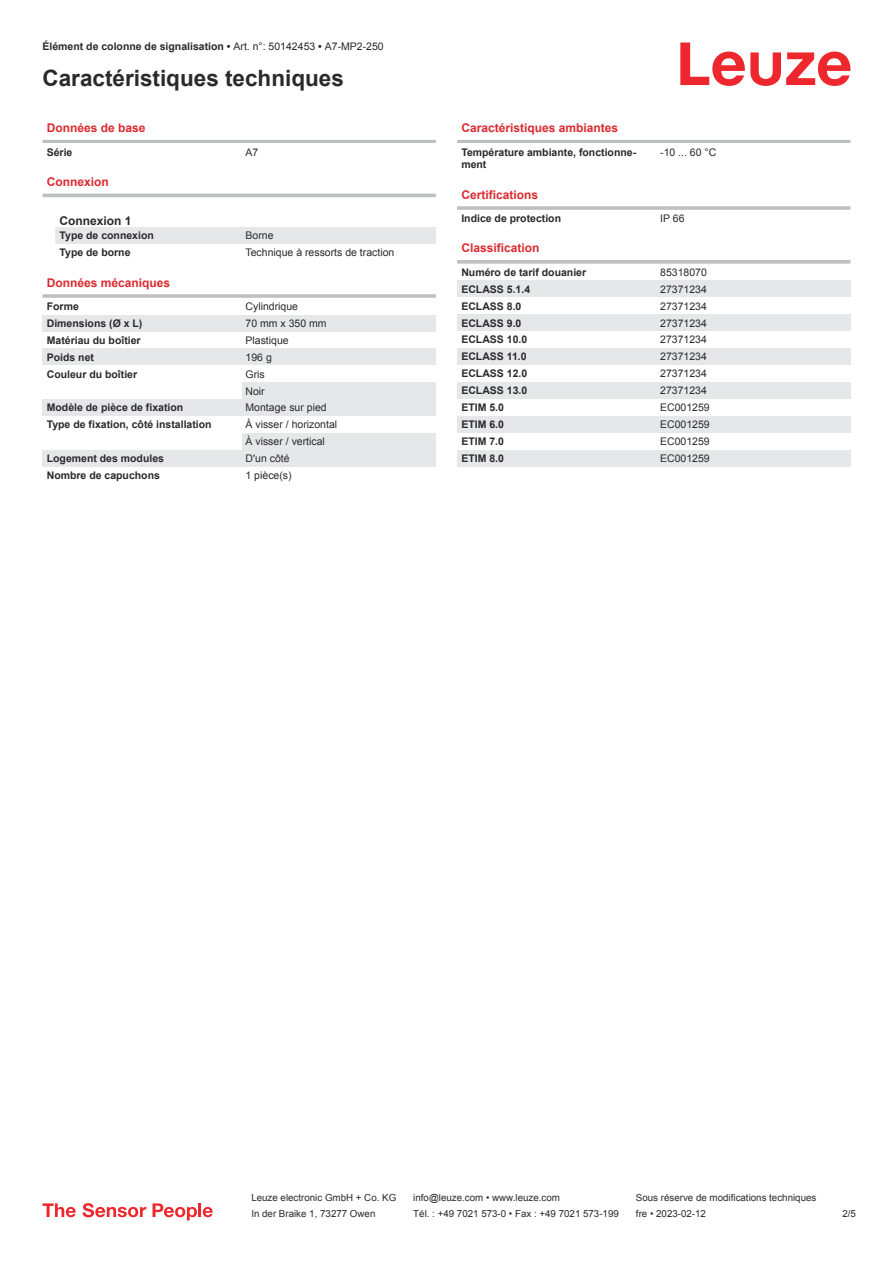
<style>
.page{position:relative;width:893px;height:1263px;background:#fff}
.page>*{position:absolute;margin:0;border:0;box-sizing:border-box;transform-origin:0 0}
.t1{font:700 22.5px "Arial";color:#2b292a}
.t2{font:700 12px "Arial";color:#db2a30}
.t3{font:700 12px "Arial";color:#2b292a}
.t4{font:700 10.5px/12.6px "Arial";color:#2b292a}
.t5{font:10.5px/17px "Arial";color:#2b292a}
.t6{font:9.75px "Arial";color:#2b292a}
.s1{font-weight:400}
</style>
<div class="page">
<svg style="left:680px;top:43px;width:170px;height:43px"></svg>
<div style="left:55px;top:227px;width:187px;height:17px;background:#e6e7e9"></div>
<hr style="left:43px;top:140px;width:393px;height:3px;background:#bdbfc1">
<hr style="left:43px;top:194px;width:393px;height:3px;background:#bdbfc1">
<div style="left:242px;top:227px;width:194px;height:17px;background:#e6e7e9"></div>
<hr style="left:43px;top:294px;width:393px;height:4px;background:#c7c9ca">
<div style="left:43px;top:315px;width:199px;height:17px;background:#e6e7e9"></div>
<div style="left:242px;top:315px;width:194px;height:17px;background:#e6e7e9"></div>
<div style="left:43px;top:348px;width:199px;height:17px;background:#e6e7e9"></div>
<div style="left:242px;top:348px;width:194px;height:17px;background:#e6e7e9"></div>
<div style="left:242px;top:382px;width:194px;height:17px;background:#e6e7e9"></div>
<div style="left:43px;top:399px;width:199px;height:17px;background:#e6e7e9"></div>
<div style="left:242px;top:399px;width:194px;height:17px;background:#e6e7e9"></div>
<div style="left:242px;top:433px;width:194px;height:17px;background:#e6e7e9"></div>
<div style="left:43px;top:450px;width:199px;height:17px;background:#e6e7e9"></div>
<div style="left:242px;top:450px;width:194px;height:17px;background:#e6e7e9"></div>
<hr style="left:457px;top:140px;width:393px;height:3px;background:#bdbfc1">
<hr style="left:457px;top:206px;width:393px;height:4px;background:#c6c8c9">
<svg style="left:457px;top:260px;width:393px;height:4px;background:#c3c5c7"></svg>
<div style="left:457px;top:280px;width:200px;height:17px;background:#e6e7e9"></div>
<div style="left:657px;top:280px;width:193px;height:17px;background:#e6e7e9"></div>
<div style="left:457px;top:314px;width:200px;height:17px;background:#e6e7e9"></div>
<div style="left:657px;top:314px;width:193px;height:17px;background:#e6e7e9"></div>
<div style="left:457px;top:348px;width:200px;height:17px;background:#e6e7e9"></div>
<div style="left:657px;top:348px;width:193px;height:17px;background:#e6e7e9"></div>
<div style="left:457px;top:382px;width:200px;height:17px;background:#e6e7e9"></div>
<div style="left:657px;top:382px;width:193px;height:17px;background:#e6e7e9"></div>
<div style="left:457px;top:416px;width:200px;height:17px;background:#e6e7e9"></div>
<div style="left:657px;top:416px;width:193px;height:17px;background:#e6e7e9"></div>
<div style="left:457px;top:450px;width:200px;height:16px;background:#e6e7e9"></div>
<div style="left:657px;top:450px;width:193px;height:16px;background:#e6e7e9"></div>
<svg style="left:43px;top:1203px;width:33px;height:14px"></svg>
<svg style="left:83px;top:1203px;width:63px;height:14px"></svg>
<svg style="left:153px;top:1203px;width:44px;height:17px"></svg>
<hr style="left:198px;top:1203px;width:3px;height:14px;background:#ed272d">
<svg style="left:203px;top:1207px;width:10px;height:10px"></svg>
<p class="t4" style="left:43px;top:41px;width:343px">Élément de colonne de signalisation • <span class="s1">Art. n°: 50142453</span> • <span class="s1">A7-MP2-250</span></p>
<h1 class="t1" style="left:43px;top:69px;width:303px">Caractéristiques techniques</h1>
<p class="t2" style="left:47px;top:123px;width:100px">Données de base</p>
<p class="t4" style="left:47px;top:146px;width:27px">Série</p>
<p class="t5" style="left:246px;top:144px;width:14px">A7</p>
<p class="t2" style="left:47px;top:177px;width:64px">Connexion</p>
<p class="t3" style="left:60px;top:216px;width:74px">Connexion 1</p>
<p class="t4" style="left:60px;top:230px;width:96px">Type de connexion</p>
<p class="t5" style="left:246px;top:228px;width:30px">Borne</p>
<p class="t4" style="left:60px;top:247px;width:72px">Type de borne</p>
<p class="t5" style="left:246px;top:245px;width:150px">Technique à ressorts de traction</p>
<p class="t2" style="left:47px;top:278px;width:125px">Données mécaniques</p>
<p class="t4" style="left:47px;top:301px;width:34px">Forme</p>
<p class="t5" style="left:246px;top:299px;width:54px">Cylindrique</p>
<p class="t4" style="left:47px;top:318px;width:97px">Dimensions (Ø x L)</p>
<p class="t5" style="left:246px;top:316px;width:83px">70 mm x 350 mm</p>
<p class="t4" style="left:47px;top:335px;width:95px">Matériau du boîtier</p>
<p class="t5" style="left:246px;top:333px;width:45px">Plastique</p>
<p class="t4" style="left:47px;top:352px;width:49px">Poids net</p>
<p class="t5" style="left:246px;top:349px;width:28px">196 g</p>
<p class="t4" style="left:47px;top:368px;width:92px">Couleur du boîtier</p>
<p class="t5" style="left:246px;top:366px;width:21px">Gris<br>Noir</p>
<p class="t4" style="left:47px;top:402px;width:138px">Modèle de pièce de fixation</p>
<p class="t5" style="left:246px;top:400px;width:83px">Montage sur pied</p>
<p class="t4" style="left:47px;top:419px;width:166px">Type de fixation, côté installation</p>
<p class="t5" style="left:246px;top:417px;width:93px">À visser / horizontal<br>À visser / vertical</p>
<p class="t4" style="left:47px;top:453px;width:119px">Logement des modules</p>
<p class="t5" style="left:246px;top:451px;width:46px">D'un côté</p>
<p class="t4" style="left:47px;top:470px;width:115px">Nombre de capuchons</p>
<p class="t5" style="left:246px;top:468px;width:48px">1 pièce(s)</p>
<p class="t2" style="left:461px;top:123px;width:158px">Caractéristiques ambiantes</p>
<p class="t4" style="left:461px;top:146px;width:176px">Température ambiante, fonctionne&shy;ment</p>
<p class="t5" style="left:660px;top:144px;width:58px">-10 ... 60 °C</p>
<p class="t2" style="left:461px;top:190px;width:78px">Certifications</p>
<p class="t4" style="left:461px;top:213px;width:101px">Indice de protection</p>
<p class="t5" style="left:660px;top:211px;width:26px">IP 66</p>
<p class="t2" style="left:461px;top:243px;width:80px">Classification</p>
<p class="t4" style="left:461px;top:267px;width:126px">Numéro de tarif douanier</p>
<p class="t5" style="left:660px;top:265px;width:48px">85318070</p>
<p class="t4" style="left:461px;top:284px;width:70px">ECLASS 5.1.4</p>
<p class="t5" style="left:660px;top:281px;width:48px">27371234</p>
<p class="t4" style="left:461px;top:300px;width:62px">ECLASS 8.0</p>
<p class="t5" style="left:660px;top:298px;width:48px">27371234</p>
<p class="t4" style="left:461px;top:317px;width:62px">ECLASS 9.0</p>
<p class="t5" style="left:660px;top:315px;width:48px">27371234</p>
<p class="t4" style="left:461px;top:334px;width:67px">ECLASS 10.0</p>
<p class="t5" style="left:660px;top:332px;width:48px">27371234</p>
<p class="t4" style="left:461px;top:351px;width:67px">ECLASS 11.0</p>
<p class="t5" style="left:660px;top:349px;width:48px">27371234</p>
<p class="t4" style="left:461px;top:368px;width:67px">ECLASS 12.0</p>
<p class="t5" style="left:660px;top:366px;width:48px">27371234</p>
<p class="t4" style="left:461px;top:385px;width:67px">ECLASS 13.0</p>
<p class="t5" style="left:660px;top:383px;width:48px">27371234</p>
<p class="t4" style="left:461px;top:402px;width:44px">ETIM 5.0</p>
<p class="t5" style="left:660px;top:400px;width:51px">EC001259</p>
<p class="t4" style="left:461px;top:419px;width:44px">ETIM 6.0</p>
<p class="t5" style="left:660px;top:417px;width:51px">EC001259</p>
<p class="t4" style="left:461px;top:436px;width:44px">ETIM 7.0</p>
<p class="t5" style="left:660px;top:434px;width:51px">EC001259</p>
<p class="t4" style="left:461px;top:453px;width:44px">ETIM 8.0</p>
<p class="t5" style="left:660px;top:451px;width:51px">EC001259</p>
<p class="t6" style="left:251px;top:1194px;width:146px">Leuze electronic GmbH + Co. KG</p>
<p class="t6" style="left:413px;top:1194px;width:148px">info@leuze.com • www.leuze.com</p>
<p class="t6" style="left:636px;top:1194px;width:182px">Sous réserve de modifications techniques</p>
<p class="t6" style="left:251px;top:1210px;width:126px">In der Braike 1, 73277 Owen</p>
<p class="t6" style="left:413px;top:1210px;width:207px">Tél. : +49 7021 573-0 • Fax : +49 7021 573-199</p>
<p class="t6" style="left:636px;top:1210px;width:72px">fre • 2023-02-12</p>
<p class="t6" style="left:842px;top:1210px;width:15px">2 /5</p>
</div>
